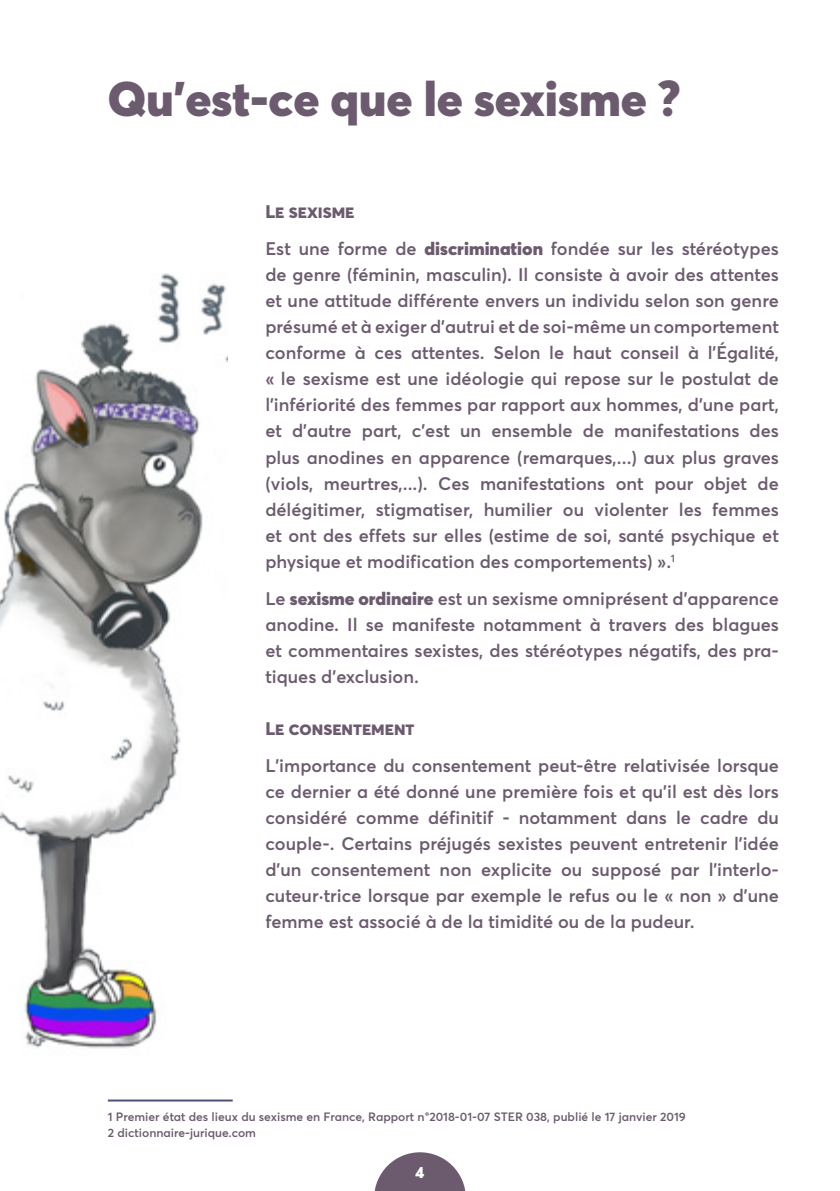
<style>
.page{position:relative;width:840px;height:1191px;background:#fff}
.page>*{position:absolute;margin:0;border:0;box-sizing:border-box;transform-origin:0 0}
.t1{font:900 48px "Averta";color:#6c5b6f}
.t2{font:600 18px/26px "Averta";color:#6c5b6f;text-align:justify}
.t3{font:800 18px "Averta";color:#6c5b6f}
.t4{font:900 16px "Averta";color:#fff}
.t5{font:600 12px "Averta";color:#6c5b6f}
.s1{font-weight:900}
</style>
<div class="page">
<svg style="left:374px;top:1152px;width:91px;height:39px"></svg>
<hr style="left:108px;top:1099px;width:124px;height:2px;background:#4f5277">
<img style="left:0;top:273px;width:227px;height:776px">
<p class="t1" style="left:108px;top:68px;width:574px">Qu’est-ce que le sexisme ?</p>
<p class="t3" style="left:265px;top:200px;width:91px">Le sexisme</p>
<p class="t2" style="left:265px;top:236px;width:515px">Est une forme de <span class="s1">discrimination</span> fondée sur les stéréotypes de genre (féminin, masculin). Il consiste à avoir des attentes et une attitude différente envers un individu selon son genre présumé et à exiger d’autrui et de soi-même un comportement conforme à ces attentes. Selon le haut conseil à l’Égalité, « le sexisme est une idéologie qui repose sur le postulat de l’infériorité des femmes par rapport aux hommes, d’une part, et d’autre part, c'est un ensemble de manifestations des plus anodines en apparence (remarques,...) aux plus graves (viols, meurtres,...). Ces manifestations ont pour objet de délégitimer, stigmatiser, humilier ou violenter les femmes et ont des effets sur elles (estime de soi, santé psychique et physique et modification des comportements) ».<sup>1</sup></p>
<p class="t2" style="left:265px;top:585px;width:515px">Le <span class="s1">sexisme ordinaire</span> est un sexisme omniprésent d’apparence anodine. Il se manifeste notamment à travers des blagues et commentaires sexistes, des stéréotypes négatifs, des pra&shy;tiques d’exclusion.</p>
<p class="t3" style="left:265px;top:717px;width:151px">Le consentement</p>
<p class="t2" style="left:265px;top:752px;width:515px">L’importance du consentement peut-être relativisée lorsque ce dernier a été donné une première fois et qu’il est dès lors considéré comme définitif - notamment dans le cadre du couple-. Certains préjugés sexistes peuvent entretenir l’idée d’un consentement non explicite ou supposé par l’interlo&shy;cuteur·trice lorsque par exemple le refus ou le « non » d’une femme est associé à de la timidité ou de la pudeur.</p>
<p class="t5" style="left:108px;top:1109px;width:579px">1 Premier état des lieux du sexisme en France, Rapport n°2018-01-07 STER 038, publié le 17 janvier 2019</p>
<p class="t5" style="left:108px;top:1125px;width:150px">2 dictionnaire-jurique.com</p>
<p class="t4" style="left:415px;top:1162px;width:10px">4</p>
</div>
